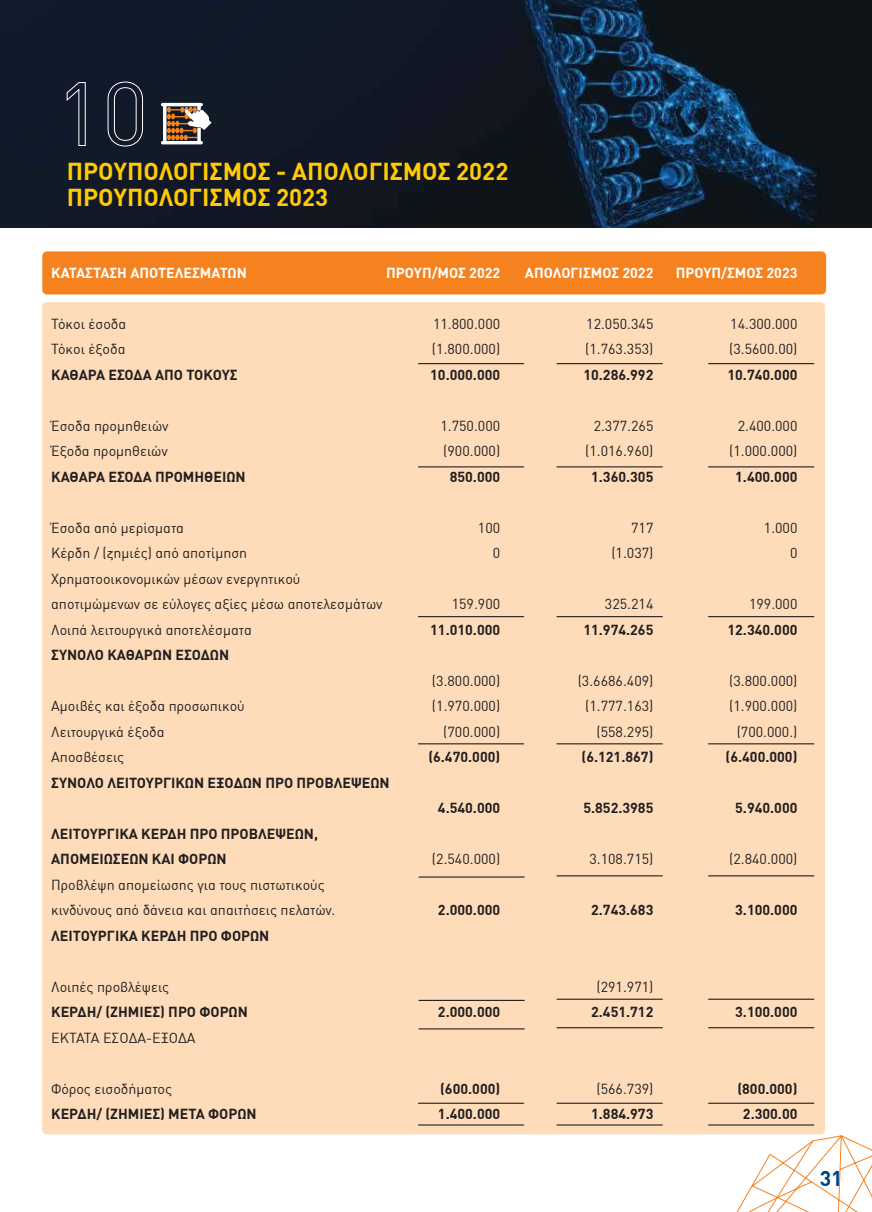
<style>
.page{position:relative;width:872px;height:1212px;background:#fff}
.page>*{position:absolute;margin:0;border:0;box-sizing:border-box;transform-origin:0 0}
.t1{font:700 24px/25.5px "DIN Greek";color:#ffca04}
.t2{font:700 21px "DIN Greek";color:#004181}
.t3{font:14.25px/25.5px "DIN Greek";color:#221f20}
.t4{font:700 14.25px/25.5px "DIN Greek";color:#221f20}
.t5{font:700 14.25px "DIN Greek";color:#fff}
</style>
<div class="page">
<div style="left:42px;top:302px;width:783px;height:832px;background:#fedcba;border-radius:4px"></div>
<div style="left:42px;top:251px;width:784px;height:43px;background:#f5821f;border-radius:5px"></div>
<hr style="left:418px;top:363px;width:106px;height:1px;background:#221f20">
<hr style="left:418px;top:466px;width:106px;height:1px;background:#221f20">
<hr style="left:418px;top:616px;width:106px;height:1px;background:#221f20">
<hr style="left:418px;top:743px;width:106px;height:1px;background:#221f20">
<hr style="left:418px;top:876px;width:106px;height:1px;background:#221f20">
<hr style="left:418px;top:1124px;width:106px;height:1px;background:#221f20">
<hr style="left:556px;top:363px;width:106px;height:1px;background:#221f20">
<hr style="left:556px;top:466px;width:106px;height:1px;background:#221f20">
<hr style="left:556px;top:616px;width:106px;height:1px;background:#221f20">
<hr style="left:556px;top:743px;width:106px;height:1px;background:#221f20">
<hr style="left:556px;top:875px;width:106px;height:1px;background:#221f20">
<hr style="left:556px;top:1124px;width:106px;height:1px;background:#221f20">
<hr style="left:708px;top:363px;width:106px;height:1px;background:#221f20">
<hr style="left:708px;top:466px;width:106px;height:1px;background:#221f20">
<hr style="left:708px;top:616px;width:106px;height:1px;background:#221f20">
<hr style="left:708px;top:743px;width:106px;height:1px;background:#221f20">
<hr style="left:708px;top:875px;width:106px;height:1px;background:#221f20">
<hr style="left:418px;top:1000px;width:106px;height:1px;background:#221f20">
<hr style="left:556px;top:999px;width:106px;height:1px;background:#221f20">
<hr style="left:708px;top:999px;width:106px;height:1px;background:#221f20">
<hr style="left:418px;top:1028px;width:106px;height:1px;background:#221f20">
<hr style="left:556px;top:1027px;width:106px;height:1px;background:#221f20">
<hr style="left:708px;top:1027px;width:106px;height:1px;background:#221f20">
<hr style="left:708px;top:1124px;width:106px;height:1px;background:#221f20">
<hr style="left:418px;top:1103px;width:106px;height:1px;background:#221f20">
<hr style="left:556px;top:1103px;width:106px;height:1px;background:#221f20">
<hr style="left:708px;top:1103px;width:106px;height:1px;background:#221f20">
<svg style="left:736px;top:1135px;width:136px;height:77px"></svg>
<img style="left:0;top:0;width:872px;height:227px">
<svg style="left:66px;top:82px;width:20px;height:64px"></svg>
<svg style="left:107px;top:81px;width:36px;height:66px;background:#2e3643"></svg>
<svg style="left:161px;top:103px;width:50px;height:41px"></svg>
<h1 class="t1" style="left:67px;top:159px;width:443px">ΠΡΟΥΠΟΛΟΓΙΣΜΟΣ - ΑΠΟΛΟΓΙΣΜΟΣ 2022<br>ΠΡΟΥΠΟΛΟΓΙΣΜΟΣ 2023</h1>
<p class="t5" style="left:51px;top:264px;width:197px">ΚΑΤΑΣΤΑΣΗ ΑΠΟΤΕΛΕΣΜΑΤΩΝ</p>
<p class="t3" style="left:51px;top:311px;width:76px">Τόκοι έσοδα<br>Τόκοι έξοδα</p>
<p class="t4" style="left:51px;top:362px;width:188px">ΚΑΘΑΡΑ ΕΣΟΔΑ ΑΠΟ ΤΟΚΟΥΣ</p>
<p class="t3" style="left:51px;top:413px;width:119px">Έσοδα προµηθειών<br>Έξοδα προµηθειών</p>
<p class="t4" style="left:51px;top:464px;width:196px">ΚΑΘΑΡΑ ΕΣΟΔΑ ΠΡΟΜΗΘΕΙΩΝ</p>
<p class="t5" style="left:386px;top:264px;width:115px">ΠΡΟΥΠ/ΜΟΣ 2022</p>
<p class="t3" style="left:432px;top:311px;width:70px">11.800.000 (1.800.000)</p>
<p class="t4" style="left:430px;top:362px;width:72px">10.000.000</p>
<p class="t3" style="left:440px;top:413px;width:61px">1.750.000 (900.000)</p>
<p class="t4" style="left:450px;top:464px;width:52px">850.000</p>
<p class="t3" style="left:51px;top:515px;width:333px">Έσοδα από µερίσµατα<br>Κέρδη / (ζηµιές) από αποτίµηση<br>Χρηµατοοικονοµικών µέσων ενεργητικού αποτιµώµενων σε εύλογες αξίες µέσω αποτελεσµάτων Λοιπά λειτουργικά αποτελέσµατα</p>
<p class="t4" style="left:51px;top:642px;width:179px">ΣΥΝΟΛΟ ΚΑΘΑΡΩΝ ΕΣΟΔΩΝ</p>
<p class="t3" style="left:51px;top:694px;width:195px">Αµοιβές και έξοδα προσωπικού<br>Λειτουργικά έξοδα<br>Αποσβέσεις</p>
<p class="t4" style="left:51px;top:770px;width:340px">ΣΥΝΟΛΟ ΛΕΙΤΟΥΡΓΙΚΩΝ ΕΞΟΔΩΝ ΠΡΟ ΠΡΟΒΛΕΨΕΩΝ</p>
<p class="t4" style="left:51px;top:821px;width:268px">ΛΕΙΤΟΥΡΓΙΚΑ ΚΕΡΔΗ ΠΡΟ ΠΡΟΒΛΕΨΕΩΝ,<br>ΑΠΟΜΕΙΩΣΕΩΝ ΚΑΙ ΦΟΡΩΝ</p>
<p class="t3" style="left:51px;top:872px;width:285px">Προβλέψη αποµείωσης για τους πιστωτικούς κινδύνους από δάνεια και απαιτήσεις πελατών.</p>
<p class="t4" style="left:51px;top:923px;width:220px">ΛΕΙΤΟΥΡΓΙΚΑ ΚΕΡΔΗ ΠΡΟ ΦΟΡΩΝ</p>
<p class="t3" style="left:51px;top:974px;width:119px">Λοιπές προβλέψεις</p>
<p class="t4" style="left:51px;top:999px;width:198px">ΚΕΡΔΗ/ (ΖΗΜΙΕΣ) ΠΡΟ ΦΟΡΩΝ</p>
<p class="t3" style="left:51px;top:1025px;width:146px">ΕΚΤΑΤΑ ΕΣΟΔΑ-ΕΞΟΔΑ</p>
<p class="t3" style="left:51px;top:1076px;width:122px">Φόρος εισοδήµατος</p>
<p class="t4" style="left:51px;top:1101px;width:207px">ΚΕΡΔΗ/ (ΖΗΜΙΕΣ) META ΦΟΡΩΝ</p>
<p class="t3" style="left:478px;top:515px;width:24px;text-align:right">100<br>0</p>
<p class="t3" style="left:452px;top:591px;width:50px">159.900</p>
<p class="t4" style="left:430px;top:617px;width:72px">11.010.000</p>
<p class="t3" style="left:432px;top:668px;width:70px;text-align:right">(3.800.000) (1.970.000) (700.000)</p>
<p class="t4" style="left:428px;top:744px;width:73px">(6.470.000)</p>
<p class="t4" style="left:438px;top:796px;width:64px">4.540.000</p>
<p class="t3" style="left:432px;top:846px;width:70px">(2.540.000)</p>
<p class="t4" style="left:438px;top:898px;width:64px">2.000.000</p>
<p class="t4" style="left:438px;top:1000px;width:64px">2.000.000</p>
<p class="t4" style="left:438px;top:1076px;width:64px">(600.000)<br>1.400.000</p>
<p class="t5" style="left:525px;top:264px;width:130px">ΑΠΟΛΟΓΙΣΜΟΣ 2022</p>
<p class="t3" style="left:585px;top:311px;width:70px">12.050.345 (1.763.353)</p>
<p class="t4" style="left:583px;top:362px;width:72px">10.286.992</p>
<p class="t3" style="left:585px;top:413px;width:70px;text-align:center">2.377.265 (1.016.960)</p>
<p class="t4" style="left:591px;top:464px;width:64px">1.360.305</p>
<p class="t3" style="left:611px;top:515px;width:44px;text-align:right">717 (1.037)</p>
<p class="t3" style="left:605px;top:591px;width:50px">325.214</p>
<p class="t4" style="left:583px;top:617px;width:72px">11.974.265</p>
<p class="t3" style="left:578px;top:668px;width:77px;text-align:right">(3.6686.409) (1.777.163) (558.295)</p>
<p class="t4" style="left:581px;top:744px;width:73px">(6.121.867)</p>
<p class="t4" style="left:583px;top:796px;width:72px">5.852.3985</p>
<p class="t3" style="left:589px;top:846px;width:66px">3.108.715)</p>
<p class="t4" style="left:591px;top:898px;width:64px">2.743.683</p>
<p class="t5" style="left:675px;top:264px;width:123px">ΠΡΟΥΠ/ΣΜΟΣ 2023</p>
<p class="t3" style="left:729px;top:311px;width:70px">14.300.000 (3.5600.00)</p>
<p class="t4" style="left:727px;top:362px;width:72px">10.740.000</p>
<p class="t3" style="left:729px;top:413px;width:70px;text-align:center">2.400.000 (1.000.000)</p>
<p class="t4" style="left:735px;top:464px;width:64px">1.400.000</p>
<p class="t3" style="left:764px;top:515px;width:35px;text-align:right">1.000<br>0</p>
<p class="t3" style="left:749px;top:591px;width:50px">199.000</p>
<p class="t4" style="left:727px;top:617px;width:72px">12.340.000</p>
<p class="t3" style="left:729px;top:668px;width:70px;text-align:center">(3.800.000) (1.900.000) (700.000.)</p>
<p class="t4" style="left:725px;top:744px;width:73px">(6.400.000)</p>
<p class="t4" style="left:735px;top:795px;width:64px">5.940.000</p>
<p class="t3" style="left:729px;top:846px;width:70px">(2.840.000)</p>
<p class="t4" style="left:735px;top:897px;width:64px">3.100.000</p>
<p class="t3" style="left:596px;top:974px;width:58px">(291.971)</p>
<p class="t4" style="left:591px;top:999px;width:64px">2.451.712</p>
<p class="t3" style="left:596px;top:1076px;width:58px">(566.739)</p>
<p class="t4" style="left:591px;top:1101px;width:64px">1.884.973</p>
<p class="t4" style="left:735px;top:999px;width:64px">3.100.000</p>
<p class="t4" style="left:737px;top:1076px;width:62px;text-align:center">(800.000)<br>2.300.00</p>
<h2 class="t2" style="left:819px;top:1166px;width:24px">31</h2>
</div>
